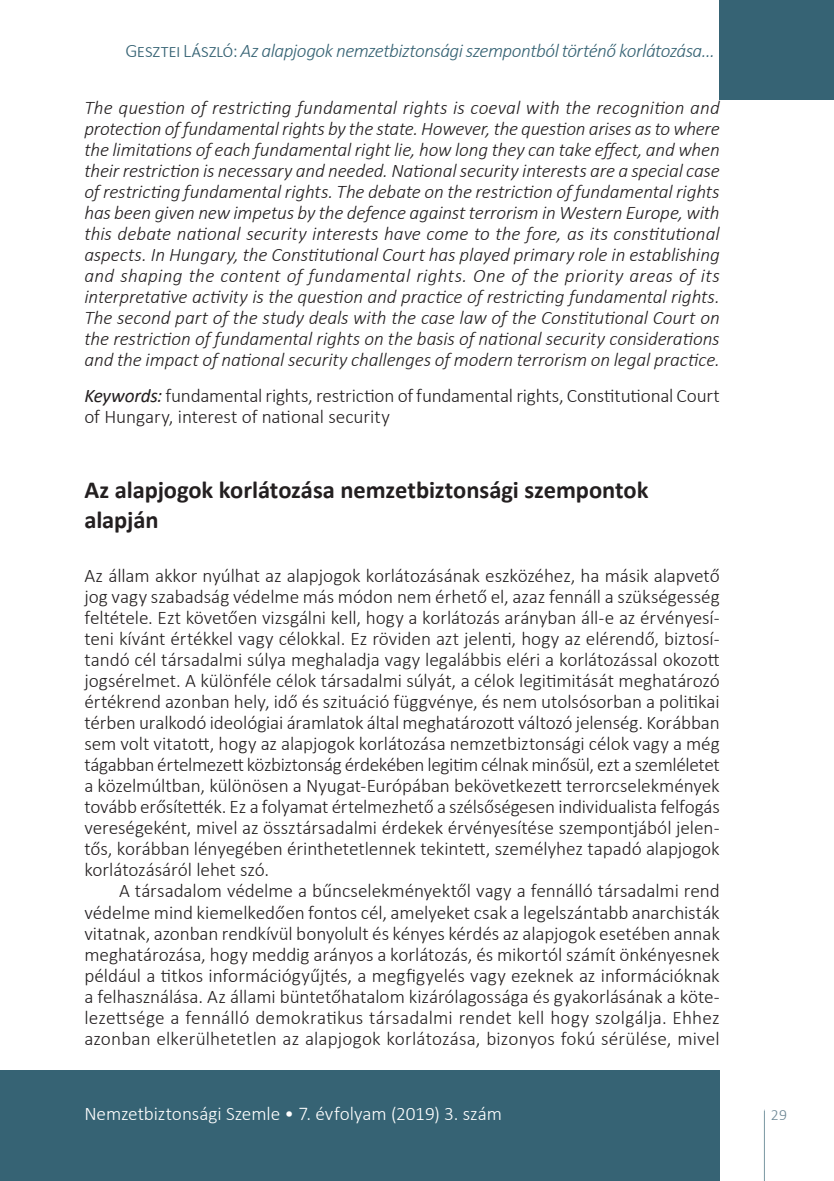
<style>
.page{position:relative;width:834px;height:1181px;background:#fff}
.page>*{position:absolute;margin:0;border:0;box-sizing:border-box;transform-origin:0 0}
.Head_1{font:700 24.5px/29.4px "Calibri";letter-spacing:-.005em;color:#231f20}
.Body___1st{font:300 19.25px/21px "Calibri";letter-spacing:-.005em;color:#231f20;text-align:justify}
.Abstract{font:italic 300 19.25px/21px "Calibri";letter-spacing:-.005em;color:#231f20;text-align:justify}
.Body{font:300 19.25px/21px "Calibri";letter-spacing:.005em;color:#231f20;text-align:justify}
.Keywords{font:300 19.25px/21px "Calibri";letter-spacing:-.005em;color:#231f20}
.Running_header_left{font:italic 300 19.25px "Calibri";letter-spacing:-.025em;color:#366374}
.Running_header_left-2{font:300 19.25px "Calibri";letter-spacing:-.005em;color:#fff}
.Running_header_right{font:300 15.75px "Calibri";color:#6c8694}
.s1{font-style:normal}
.s2{font-weight:400;font-style:italic}
</style>
<div class="page">
<svg style="left:763px;top:1109px;width:2px;height:72px"></svg>
<div style="left:0;top:1070px;width:719px;height:111px;background:#366374"></div>
<div style="left:719px;top:0;width:114px;height:99px;background:#366374"></div>
<p class="Running_header_left" style="left:125px;top:39px;width:591px"><span class="s1">Gesztei László:</span> Az alapjogok nemzetbiztonsági szempontból történő korlátozása…</p>
<p class="Abstract" style="left:84px;top:97px;width:637px">The question of restricting fundamental rights is coeval with the recognition and protection of fundamental rights by the state. However, the question arises as to where the limitations of each fundamental right lie, how long they can take effect, and when their restriction is necessary and needed. National security interests are a special case of restricting fundamental rights. The debate on the restriction of fundamental rights has been given new impetus by the defence against terrorism in Western Europe, with this debate national security interests have come to the fore, as its constitutional aspects. In Hungary, the Constitutional Court has played primary role in establishing and shaping the content of fundamental rights. One of the priority areas of its interpretative activity is the question and practice of restricting fundamental rights.<br>The second part of the study deals with the case law of the Constitutional Court on the restriction of fundamental rights on the basis of national security considerations and the impact of national security challenges of modern terrorism on legal practice.</p>
<p class="Keywords" style="left:84px;top:384px;width:636px"><span class="s2">Keywords:</span> fundamental rights, restriction of fundamental rights, Constitutional Court of Hungary, interest of national security</p>
<p class="Head_1" style="left:84px;top:475px;width:565px">Az alapjogok korlátozása nemzetbiztonsági szempontok alapján</p>
<p class="Body___1st" style="left:84px;top:565px;width:637px">Az állam akkor nyúlhat az alapjogok korlátozásának eszközéhez, ha másik alapvető jog vagy szabadság védelme más módon nem érhető el, azaz fennáll a szükségesség feltétele. Ezt követően vizsgálni kell, hogy a korlátozás arányban áll-e az érvényesí&shy;teni kívánt értékkel vagy célokkal. Ez röviden azt jelenti, hogy az elérendő, biztosí&shy;tandó cél társadalmi súlya meghaladja vagy legalábbis eléri a korlátozással okozott jogsérelmet. A különféle célok társadalmi súlyát, a célok legitimitását meghatározó értékrend azonban hely, idő és szituáció függvénye, és nem utolsósorban a politikai térben uralkodó ideológiai áramlatok által meghatározott változó jelenség. Korábban sem volt vitatott, hogy az alapjogok korlátozása nemzetbiztonsági célok vagy a még tágabban értelmezett közbiztonság érdekében legitim célnak minősül, ezt a szemléletet a közelmúltban, különösen a Nyugat-Európában bekövetkezett terrorcselekmények tovább erősítették. Ez a folyamat értelmezhető a szélsőségesen individualista felfogás vereségeként, mivel az össztársadalmi érdekek érvényesítése szempontjából jelen&shy;tős, korábban lényegében érinthetetlennek tekintett, személyhez tapadó alapjogok korlátozásáról lehet szó.</p>
<p class="Body" style="left:84px;top:880px;width:636px;text-indent:35px">A társadalom védelme a bűncselekményektől vagy a fennálló társadalmi rend védelme mind kiemelkedően fontos cél, amelyeket csak a legelszántabb anarchisták vitatnak, azonban rendkívül bonyolult és kényes kérdés az alapjogok esetében annak meghatározása, hogy meddig arányos a korlátozás, és mikortól számít önkényesnek például a titkos információgyűjtés, a megfigyelés vagy ezeknek az információknak a felhasználása. Az állami büntetőhatalom kizárólagossága és gyakorlásának a köte&shy;lezettsége a fennálló demokratikus társadalmi rendet kell hogy szolgálja. Ehhez azonban elkerülhetetlen az alapjogok korlátozása, bizonyos fokú sérülése, mivel</p>
<p class="Running_header_left-2" style="left:84px;top:1102px;width:419px">Nemzetbiztonsági Szemle • 7. évfolyam (2019) 3. szám</p>
<p class="Running_header_right" style="left:770px;top:1105px;width:18px">29</p>
</div>
